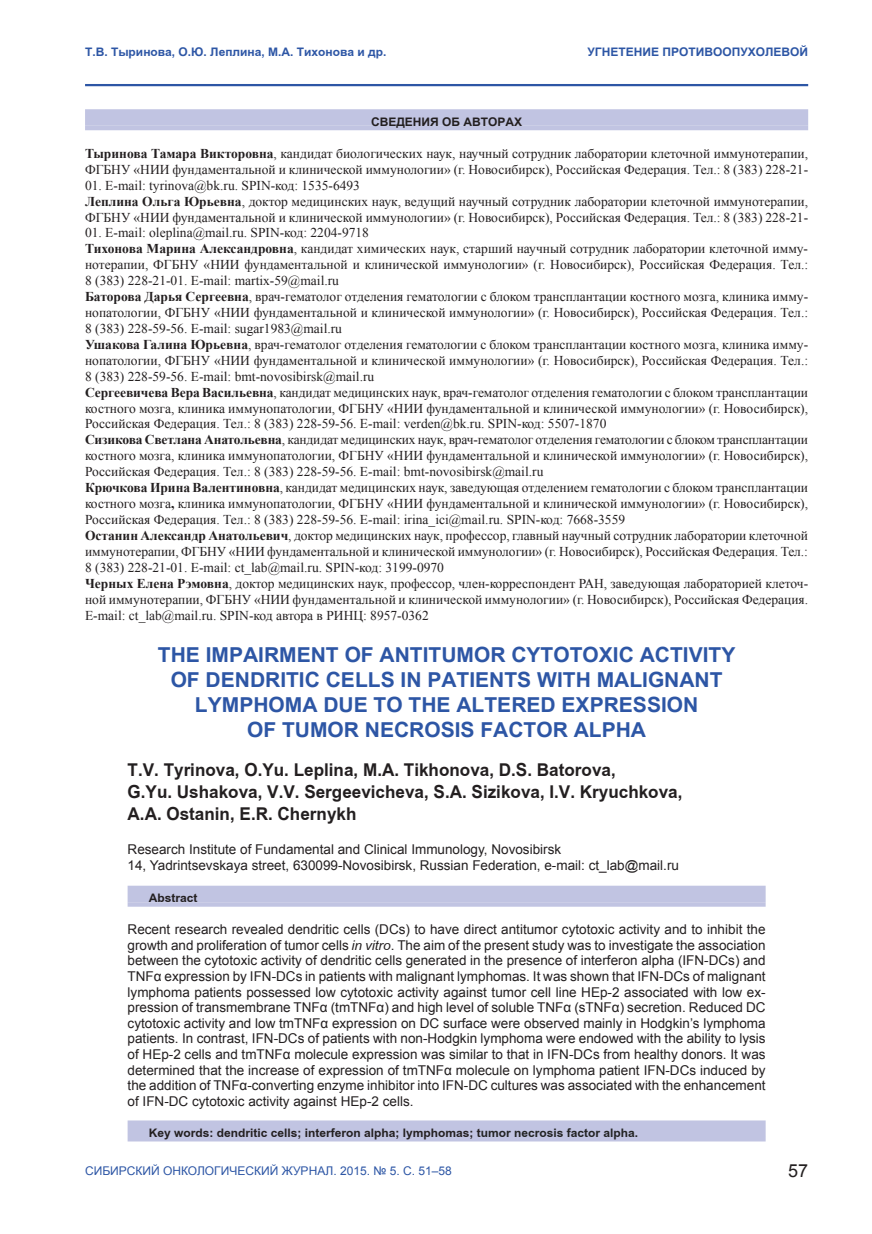
<style>
.page{position:relative;width:872px;height:1234px;background:#fff}
.page>*{position:absolute;margin:0;border:0;box-sizing:border-box;transform-origin:0 0}
.t1{font:700 21px/25.2px "Arial";color:#2d56a5;text-align:center}
.t2{font:700 18px/21.6px "Arial";color:#231f20;scale:.95 1}
.t3{font:18px "Arial";color:#231f20}
.t4{font:13.5px/15.9px "Times New Roman";color:#231f20}
.t5{font:13.5px/15.6px "Arial";color:#231f20}
.t6{font:700 12px "Arial";color:#231f20}
.t7{font:700 12px "Arial";color:#2d56a5}
.t8{font:12px "Arial";color:#2d56a5}
.s1{font-weight:700}
.s2{font-style:italic}
.s3{color:#222323}
</style>
<div class="page">
<hr style="left:85px;top:84px;width:723px;height:2px;background:#2d56a5">
<div style="left:128px;top:885px;width:637px;height:17px;background:#c1c4e2"></div>
<hr style="left:128px;top:902px;width:637px;height:4px;background:#c1c4e2">
<div style="left:128px;top:1120px;width:637px;height:16px;background:#c1c4e2"></div>
<div style="left:128px;top:1136px;width:637px;height:5px;background:#c1c4e2"></div>
<div style="left:85px;top:109px;width:723px;height:17px;background:#c1c4e2"></div>
<hr style="left:85px;top:126px;width:723px;height:4px;background:#c1c4e2">
<p class="t7" style="left:85px;top:45px;width:303px">Т.В. Тыринова, О.Ю. Леплина, М.А. Тихонова и др.</p>
<p class="t7" style="left:587px;top:45px;width:222px">УГНЕТЕНИЕ ПРОТИВООПУХОЛЕВОЙ</p>
<p class="t6" style="left:371px;top:115px;width:18px">Сведения</p>
<p class="t6" style="left:442px;top:115px;width:31px">об авторах</p>
<p class="t4" style="left:85px;top:145px;width:724px"><span class="s1">Тыринова Тамара Викторовна</span>, кандидат биологических наук, научный сотрудник лаборатории клеточной иммунотерапии,<br>ФГБНУ «НИИ фундаментальной и клинической иммунологии» (г. Новосибирск), Российская Федерация. Тел.: 8 (383) 228-21-</p>
<p class="t4" style="left:85px;top:177px;width:724px">01. E-mail: tyrinova@bk.ru. SPIN-код: 1535-6493<br><span class="s1">Леплина Ольга Юрьевна</span>, доктор медицинских наук, ведущий научный сотрудник лаборатории клеточной иммунотерапии,<br>ФГБНУ «НИИ фундаментальной и клинической иммунологии» (г. Новосибирск), Российская Федерация. Тел.: 8 (383) 228-21-</p>
<p class="t4" style="left:85px;top:225px;width:724px">01. E-mail: oleplina@mail.ru. SPIN-код: 2204-9718<br><span class="s1">Тихонова Марина Александровна</span>, кандидат химических наук, старший научный сотрудник лаборатории клеточной имму&shy;нотерапии, ФГБНУ «НИИ фундаментальной и клинической иммунологии» (г. Новосибирск), Российская Федерация. Тел.:<br>8 (383) 228-21-01. E-mail: martix-59@mail.ru<br><span class="s1">Баторова Дарья Сергеевна</span>, врач-гематолог отделения гематологии с блоком трансплантации костного мозга, клиника имму&shy;нопатологии, ФГБНУ «НИИ фундаментальной и клинической иммунологии» (г. Новосибирск), Российская Федерация. Тел.:<br>8 (383) 228-59-56. E-mail: sugar1983@mail.ru<br><span class="s1">Ушакова Галина Юрьевна</span>, врач-гематолог отделения гематологии с блоком трансплантации костного мозга, клиника имму&shy;нопатологии, ФГБНУ «НИИ фундаментальной и клинической иммунологии» (г. Новосибирск), Российская Федерация. Тел.:<br>8 (383) 228-59-56. E-mail: bmt-novosibirsk@mail.ru<br><span class="s1">Сергеевичева Вера Васильевна</span>, кандидат медицинских наук, врач-гематолог отделения гематологии с блоком трансплантации костного мозга, клиника иммунопатологии, ФГБНУ «НИИ фундаментальной и клинической иммунологии» (г. Новосибирск), Российская Федерация. Тел.: 8 (383) 228-59-56. E-mail: verden@bk.ru. SPIN-код: 5507-1870<br><span class="s1">Сизикова Светлана Анатольевна</span>, кандидат медицинских наук, врач-гематолог отделения гематологии с блоком трансплантации костного мозга, клиника иммунопатологии, ФГБНУ «НИИ фундаментальной и клинической иммунологии» (г. Новосибирск), Российская Федерация. Тел.: 8 (383) 228-59-56. E-mail: bmt-novosibirsk@mail.ru<br><span class="s1">Крючкова Ирина Валентиновна</span>, кандидат медицинских наук, заведующая отделением гематологии с блоком трансплантации костного мозга<span class="s1">,</span> клиника иммунопатологии, ФГБНУ «НИИ фундаментальной и клинической иммунологии» (г. Новосибирск), Российская Федерация. Тел.: 8 (383) 228-59-56. E-mail: irina_ici@mail.ru. SPIN-код: 7668-3559<br><span class="s1">Останин Александр Анатольевич</span>, доктор медицинских наук, профессор, главный научный сотрудник лаборатории клеточной иммунотерапии, ФГБНУ «НИИ фундаментальной и клинической иммунологии» (г. Новосибирск), Российская Федерация. Тел.:<br>8 (383) 228-21-01. E-mail: ct_lab@mail.ru. SPIN-код: 3199-0970<br><span class="s1">Черных Елена Рэмовна</span>, доктор медицинских наук, профессор, член-корреспондент РАН, заведующая лабораторией клеточ&shy;ной иммунотерапии, ФГБНУ «НИИ фундаментальной и клинической иммунологии» (г. Новосибирск), Российская Федерация.<br>E-mail: ct_lab@mail.ru. SPIN-код автора в РИНЦ: 8957-0362</p>
<h1 class="t1" style="left:158px;top:641px;width:579px">THE IMPAIRMENT OF ANTITUMOR CYTOTOXIC ACTIVITY OF DENDRITIC CELLS IN PATIENTS WITH MALIGNANT LYMPHOMA DUE TO THE ALTERED EXPRESSION<br>OF TUMOR NECROSIS FACTOR ALPHA</h1>
<h2 class="t2" style="left:128px;top:759px;width:585px">T.V. Tyrinova, O.Yu. Leplina, M.A. Tikhonova, D.S. Batorova,<br>G.Yu. Ushakova, V.V. Sergeevicheva, S.A. Sizikova, I.V. Kryuchkova,<br>A.A. Ostanin, E.R. Chernykh</h2>
<p class="t5" style="left:128px;top:840px;width:553px;line-height:16.5px">Research Institute of Fundamental and Clinical Immunology, Novosibirsk<br>14, Yadrintsevskaya street, 630099-Novosibirsk, Russian Federation, e-mail: ct_lab@mail.ru</p>
<p class="t6" style="left:149px;top:891px;width:50px">Abstract</p>
<p class="t5" style="left:128px;top:921px;width:639px;text-align:justify">Recent research revealed dendritic cells (DCs) to have direct antitumor cytotoxic activity and to inhibit the growth and proliferation of tumor cells <span class="s2">in vitro</span>. The aim of the present study was to investigate the association between the cytotoxic activity of dendritic cells generated in the presence of interferon alpha (IFN-DCs) and TNFα expression by IFN-DCs in patients with malignant lymphomas. It was shown that IFN-DCs of malignant lymphoma patients possessed low cytotoxic activity against tumor cell line HEp-2 associated with low ex&shy;pression of transmembrane TNFα (tmTNFα) and high level of soluble TNFα (sTNFα) secretion. Reduced DC cytotoxic activity and low tmTNFα expression on DC surface were observed mainly in Hodgkin’s lymphoma patients. In contrast, IFN-DCs of patients with non-Hodgkin lymphoma were endowed with the ability to lysis of HEp-2 cells and tmTNFα molecule expression was similar to that in IFN-DCs from healthy donors. It was determined that the increase of expression of tmTNFα molecule on lymphoma patient IFN-DCs induced by the addition of TNFα-converting enzyme inhibitor into IFN-DC cultures was associated with the enhancement of IFN-DC cytotoxic activity against HEp-2 cells.</p>
<p class="t6" style="left:149px;top:1125px;width:491px">Key words: dendritic cells; interferon alpha; lymphomas; t<span class="s3">umor necrosis factor alpha.</span></p>
<p class="t8" style="left:85px;top:1162px;width:368px">СИБИРСКИЙ ОНКОЛОГИЧЕСКИЙ ЖУРНАЛ. 2015. № 5. С. 51–58</p>
<h2 class="t3" style="left:788px;top:1158px;width:22px">57</h2>
</div>
